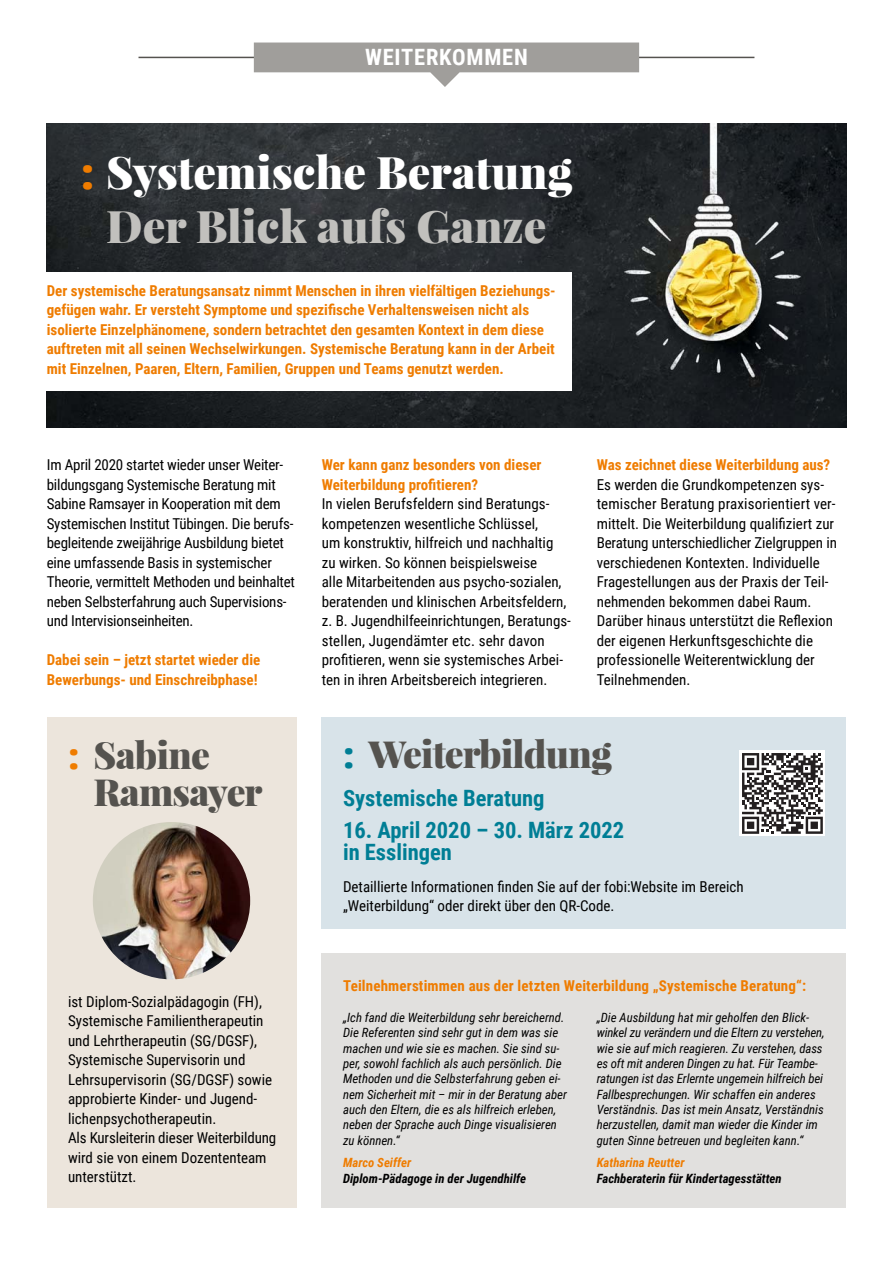
<style>
.page{position:relative;width:893px;height:1263px;background:#fff}
.page>*{position:absolute;margin:0;border:0;box-sizing:border-box;transform-origin:0 0}
.t1{font:900 45px/54px "Playfair Display";color:#fff;text-align:center}
.t2{font:900 37.5px/37.5px "Playfair Display";letter-spacing:-.02em;color:#55534f}
.t3{font:700 22.5px/22.5px "Roboto Condensed";color:#007e95}
.t4{font:700 22.5px "Roboto Condensed";letter-spacing:.035em;color:#fff}
.t5{font:15px/19.5px "Roboto Condensed";color:#000}
.t6{font:700 15px/19.5px "Roboto Condensed";color:#ef7c00}
.t7{font:italic 12.75px/15.3px "Roboto Condensed";color:#000}
.t8{font:italic 700 12.75px "Roboto Condensed";color:#000}
.t9{font:italic 700 12.75px "Roboto Condensed";color:#ef7c00}
.s1{color:#ef7c00}
.s2{color:#c1c0bd}
.s3{color:#007e95}
</style>
<div class="page">
<img style="left:47px;top:124px;width:799px;height:303px">
<div style="left:47px;top:717px;width:249px;height:491px;background:#ece5dc"></div>
<img style="left:93px;top:822px;width:157px;height:157px;border-radius:50%">
<div style="left:322px;top:953px;width:524px;height:255px;background:#e1e0de"></div>
<div style="left:0;top:273px;width:571px;height:118px;background:#fff"></div>
<hr style="left:139px;top:57px;width:615px;height:1px;background:#55534f">
<svg style="left:254px;top:43px;width:385px;height:44px"></svg>
<div style="left:322px;top:717px;width:524px;height:212px;background:#d8e3e9"></div>
<div style="left:740px;top:751px;width:85px;height:85px;background:#fff"></div>
<svg style="left:742px;top:753px;width:81px;height:81px"></svg>
<h3 class="t4" style="left:365px;top:44px;width:164px">WEITERKOMMEN</h3>
<h1 class="t1" style="left:81px;top:143px;width:493px"><span class="s1">:</span> Systemische Beratung<br><span class="s2">Der Blick aufs Ganze</span></h1>
<p class="t6" style="left:47px;top:281px;width:510px">Der systemische Beratungsansatz nimmt Menschen in ihren vielfältigen Beziehungs&shy;gefügen wahr. Er versteht Symptome und spezifische Verhaltensweisen nicht als isolierte Einzelphänomene, sondern betrachtet den gesamten Kontext in dem diese auftreten mit all seinen Wechselwirkungen. Systemische Beratung kann in der Arbeit mit Einzelnen, Paaren, Eltern, Familien, Gruppen und Teams genutzt werden.</p>
<p class="t5" style="left:47px;top:455px;width:250px">Im April 2020 startet wieder unser Weiter&shy;bildungsgang Systemische Beratung mit Sabine Ramsayer in Kooperation mit dem Systemischen Institut Tübingen. Die berufs&shy;begleitende zweijährige Ausbildung bietet eine umfassende Basis in systemischer Theorie, vermittelt Methoden und beinhaltet neben Selbsterfahrung auch Supervisions&shy;und Intervisionseinheiten.</p>
<p class="t6" style="left:47px;top:650px;width:215px">Dabei sein – jetzt startet wieder die<br>Bewerbungs- und Einschreibphase!</p>
<p class="t6" style="left:322px;top:455px;width:221px">Wer kann ganz besonders von dieser<br>Weiterbildung profitieren?</p>
<p class="t5" style="left:322px;top:494px;width:251px">In vielen Berufsfeldern sind Beratungs&shy;kompetenzen wesentliche Schlüssel,<br>um konstruktiv, hilfreich und nachhaltig zu wirken. So können beispielsweise<br>alle Mitarbeitenden aus psycho-sozialen, beratenden und klinischen Arbeitsfeldern, z. B. Jugendhilfeeinrichtungen, Beratungs&shy;stellen, Jugendämter etc. sehr davon profitieren, wenn sie systemisches Arbei&shy;ten in ihren Arbeitsbereich integrieren.</p>
<p class="t6" style="left:597px;top:455px;width:235px">Was zeichnet diese Weiterbildung aus?</p>
<p class="t5" style="left:597px;top:475px;width:242px">Es werden die Grundkompetenzen sys&shy;temischer Beratung praxisorientiert ver&shy;mittelt. Die Weiterbildung qualifiziert zur Beratung unterschiedlicher Zielgruppen in verschiedenen Kontexten. Individuelle Fragestellungen aus der Praxis der Teil&shy;nehmenden bekommen dabei Raum.<br>Darüber hinaus unterstützt die Reflexion der eigenen Herkunftsgeschichte die professionelle Weiterentwicklung der Teilnehmenden.</p>
<h2 class="t2" style="left:94px;top:734px;width:170px;text-indent:-26px"><span class="s1">:</span> Sabine<br>Ramsayer</h2>
<p class="t5" style="left:68px;top:992px;width:210px">ist Diplom-Sozialpädagogin (FH),<br>Systemische Familientherapeutin und Lehrtherapeutin (SG/DGSF),<br>Systemische Supervisorin und<br>Lehrsupervisorin (SG/DGSF) sowie approbierte Kinder- und Jugend&shy;lichenpsychotherapeutin.<br>Als Kursleiterin dieser Weiterbildung wird sie von einem Dozententeam unterstützt.</p>
<h2 class="t2" style="left:343px;top:734px;width:271px"><span class="s3">:</span> Weiterbildung</h2>
<h3 class="t3" style="left:343px;top:787px;width:203px">Systemische Beratung</h3>
<h3 class="t3" style="left:343px;top:819px;width:283px">16. April 2020 – 30. März 2022 in Esslingen</h3>
<p class="t5" style="left:343px;top:877px;width:402px">Detaillierte Informationen finden Sie auf der fobi:Website im Bereich „Weiterbildung“ oder direkt über den QR-Code.</p>
<p class="t6" style="left:343px;top:976px;width:465px">Teilnehmerstimmen aus der letzten Weiterbildung „Systemische Beratung“:</p>
<p class="t7" style="left:343px;top:1010px;width:225px">„Ich fand die Weiterbildung sehr bereichernd.<br>Die Referenten sind sehr gut in dem was sie machen und wie sie es machen. Sie sind su&shy;per, sowohl fachlich als auch persönlich. Die Methoden und die Selbsterfahrung geben ei&shy;nem Sicherheit mit – mir in der Beratung aber auch den Eltern, die es als hilfreich erleben, neben der Sprache auch Dinge visualisieren zu können.“</p>
<p class="t9" style="left:343px;top:1155px;width:70px">Marco Seiffer</p>
<p class="t8" style="left:343px;top:1171px;width:185px">Diplom-Pädagoge in der Jugendhilfe</p>
<p class="t7" style="left:597px;top:1010px;width:229px">„Die Ausbildung hat mir geholfen den Blick&shy;winkel zu verändern und die Eltern zu verstehen, wie sie auf mich reagieren. Zu verstehen, dass es oft mit anderen Dingen zu hat. Für Teambe&shy;ratungen ist das Erlernte ungemein hilfreich bei Fallbesprechungen. Wir schaffen ein anderes Verständnis. Das ist mein Ansatz, Verständnis herzustellen, damit man wieder die Kinder im guten Sinne betreuen und begleiten kann.“</p>
<p class="t9" style="left:597px;top:1155px;width:89px">Katharina Reutter</p>
<p class="t8" style="left:597px;top:1171px;width:186px">Fachberaterin für Kindertagesstätten</p>
</div>
